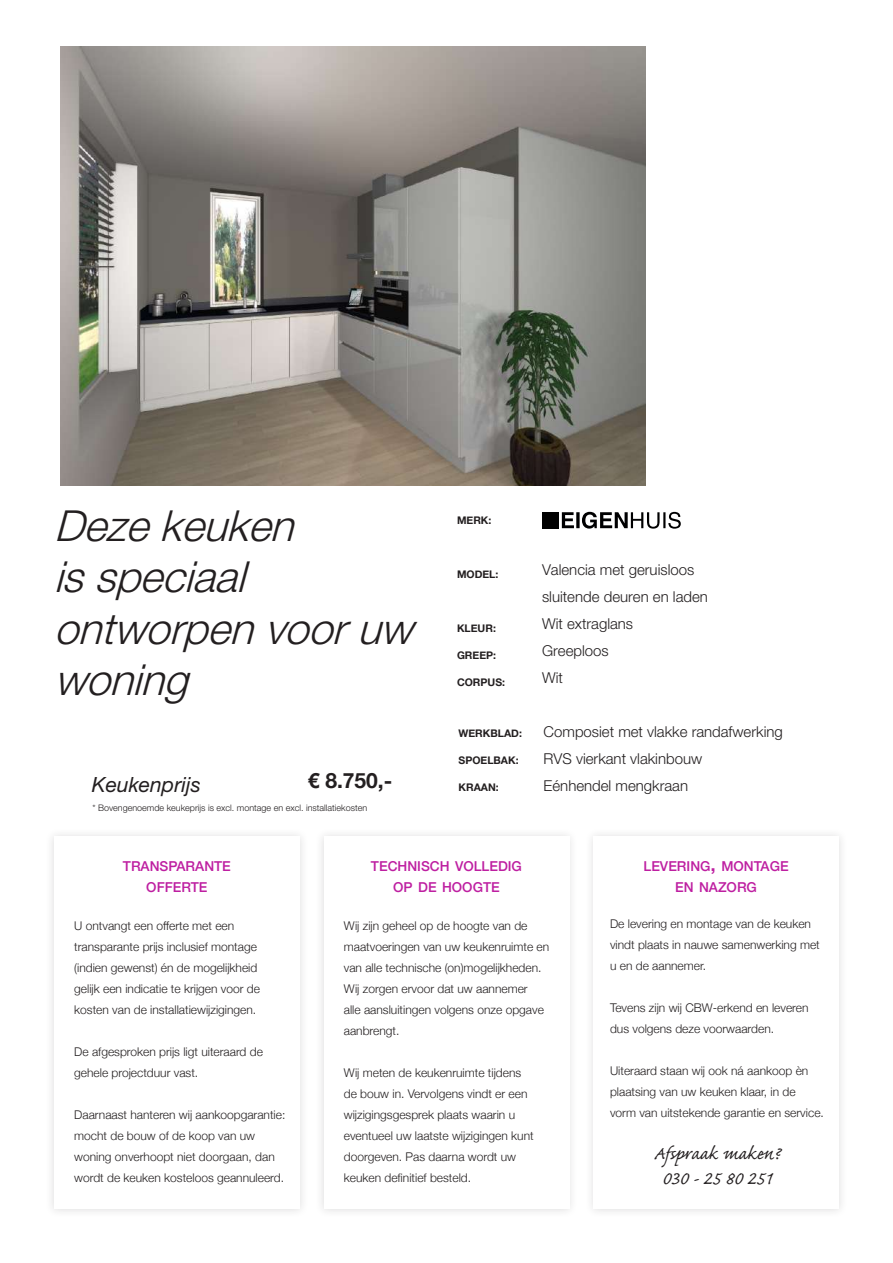
<style>
.page{position:relative;width:893px;height:1263px;background:#fff}
.page>*{position:absolute;margin:0;border:0;box-sizing:border-box;transform-origin:0 0}
.t1{font:italic 300 42.9px/51.4px "Helvetica Neue";color:#231f20}
.t2{font:23.25px "Caflisch Script Pro";color:#231f20}
.t3{font:23.25px "Caflisch Script";color:#231f20}
.t4{font:italic 21px "Helvetica Neue";color:#231f20}
.t5{font:700 21px "Helvetica Neue";color:#231f20}
.t6{font:300 15px/27px "Helvetica Neue";color:#231f20}
.t7{font:500 13.65px/21px "Helvetica Neue";color:#be1fa1;text-align:center}
.t8{font:300 12px/21px "Helvetica Neue";color:#231f20}
.t9{font:700 10.5px "Helvetica Neue";color:#231f20}
.t10{font:300 9px "Helvetica Neue";color:#231f20}
.s1{font-size:19.5px}
</style>
<div class="page">
<div style="left:543px;top:512px;width:16px;height:16px;background:#000001"></div>
<svg style="left:562px;top:512px;width:119px;height:17px"></svg>
<div style="left:584px;top:828px;width:264px;height:390px;background:#f8f8f8"></div>
<div style="left:593px;top:837px;width:246px;height:372px;background:#fff"></div>
<div style="left:315px;top:828px;width:264px;height:390px;background:#f9f9f9"></div>
<div style="left:324px;top:837px;width:245px;height:372px;background:#fff"></div>
<div style="left:45px;top:828px;width:264px;height:390px;background:#f8f8f8"></div>
<div style="left:54px;top:837px;width:246px;height:372px;background:#fff"></div>
<img style="left:60px;top:46px;width:585px;height:439px">
<h1 class="t1" style="left:54px;top:497px;width:377px">Dezekeuken isspeciaal ontworpenvooruw woning</h1>
<p class="t9" style="left:457px;top:512px;width:36px">MERK:</p>
<p class="t9" style="left:457px;top:566px;width:43px">MODEL:</p>
<p class="t9" style="left:457px;top:620px;width:40px">KLEUR:</p>
<p class="t9" style="left:457px;top:647px;width:41px">GREEP:</p>
<p class="t9" style="left:457px;top:674px;width:50px">CORPUS:</p>
<p class="t6" style="left:542px;top:555px;width:167px">Valencia met geruisloos sluitende deuren en laden<br>Wit extraglans<br>Greeploos<br>Wit</p>
<h3 class="t4" style="left:92px;top:771px;width:110px">Keukenprijs</h3>
<h3 class="t5" style="left:308px;top:767px;width:86px">€ 8.750,-</h3>
<p class="t10" style="left:92px;top:801px;width:276px">* Bovengenoemde keukeprijs is excl. montage en excl. installatiekosten</p>
<p class="t9" style="left:459px;top:725px;width:65px">WERKBLAD:</p>
<p class="t6" style="left:544px;top:717px;width:241px">Composiet met vlakke randafwerking</p>
<p class="t9" style="left:459px;top:752px;width:62px">SPOELBAK:</p>
<p class="t6" style="left:544px;top:744px;width:160px">RVS vierkant vlakinbouw</p>
<p class="t9" style="left:459px;top:778px;width:42px">KRAAN:</p>
<p class="t6" style="left:544px;top:771px;width:146px">Eénhendel mengkraan</p>
<p class="t7" style="left:123px;top:855px;width:109px">TRANSPARANTE<br>OFFERTE</p>
<p class="t7" style="left:371px;top:855px;width:153px">TECHNISCH VOLLEDIG<br>OP DE HOOGTE</p>
<p class="t7" style="left:643px;top:855px;width:147px">LEVERING<span class="s1">,</span> MONTAGE<br>EN NAZORG</p>
<p class="t8" style="left:610px;top:912px;width:211px">De levering en montage van de keuken vindt plaats in nauwe samenwerking met u en de aannemer.</p>
<p class="t8" style="left:610px;top:996px;width:200px">Tevens zijn wij CBW-erkend en leveren dus volgens deze voorwaarden.</p>
<p class="t8" style="left:610px;top:1059px;width:215px">Uiteraard staan wij ook ná aankoop èn plaatsing van uw keuken klaar, in de vorm van uitstekende garantie en service.</p>
<h2 class="t2" style="left:654px;top:1141px;width:128px">Afspraak maken?</h2>
<h2 class="t3" style="left:662px;top:1166px;width:111px">030 - 25 80 251</h2>
<p class="t8" style="left:74px;top:914px;width:187px">U ontvangt een offerte met een transparante prijs inclusief montage (indien gewenst) én de mogelijkheid gelijk een indicatie te krijgen voor de kosten van de installatiewijzigingen.</p>
<p class="t8" style="left:74px;top:1040px;width:190px">De afgesproken prijs ligt uiteraard de gehele projectduur vast.</p>
<p class="t8" style="left:74px;top:1103px;width:213px">Daarnaast hanteren wij aankoopgarantie: mocht de bouw of de koop van uw woning onverhoopt niet doorgaan, dan wordt de keuken kosteloos geannuleerd.</p>
<p class="t8" style="left:344px;top:914px;width:207px">Wij zijn geheel op de hoogte van de maatvoeringen van uw keukenruimte en van alle technische (on)mogelijkheden.<br>Wij zorgen ervoor dat uw aannemer<br>alle aansluitingen volgens onze opgave aanbrengt.</p>
<p class="t8" style="left:344px;top:1061px;width:191px">Wij meten de keukenruimte tijdens de bouw in. Vervolgens vindt er een wijzigingsgesprek plaats waarin u eventueel uw laatste wijzigingen kunt doorgeven. Pas daarna wordt uw keuken definitief besteld.</p>
</div>
